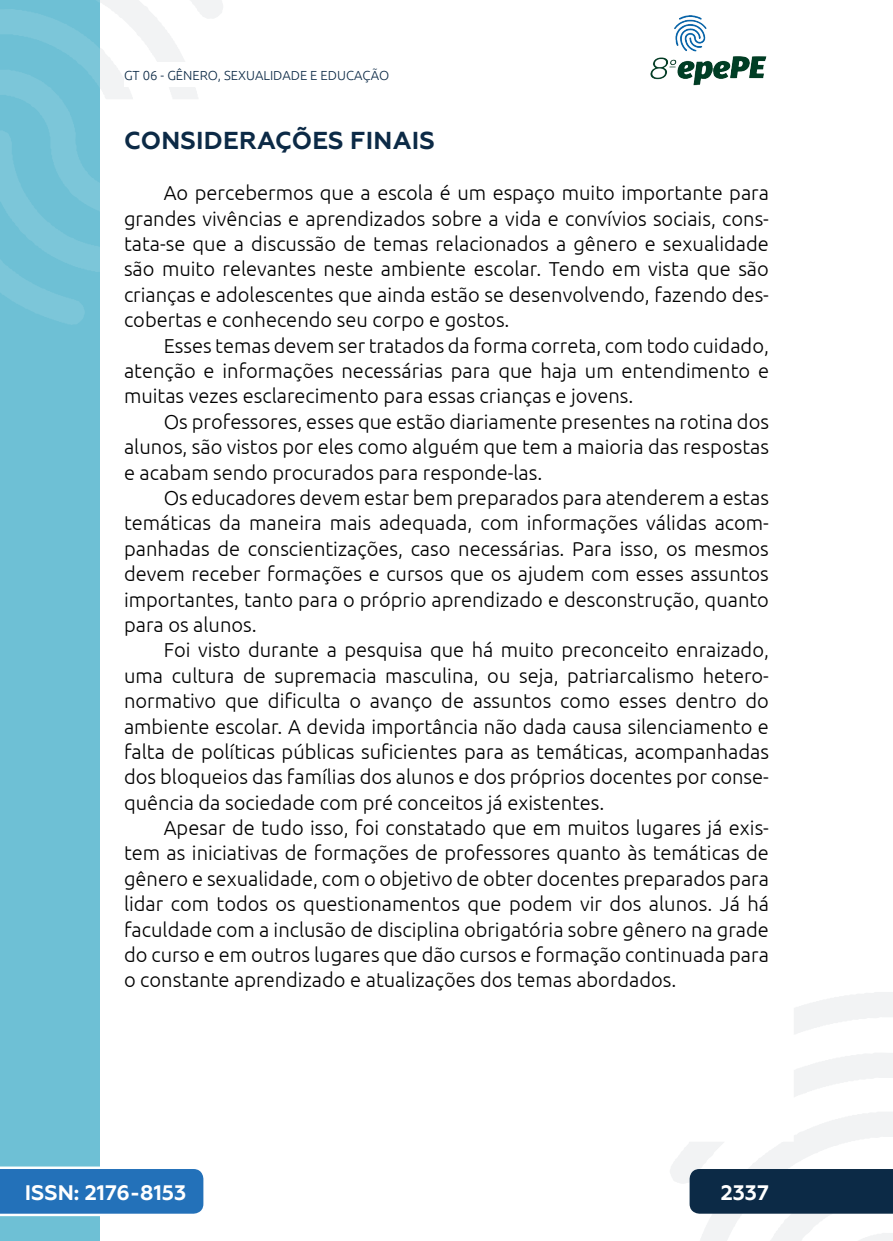
<style>
.page{position:relative;width:893px;height:1241px;background:#fff}
.page>*{position:absolute;margin:0;border:0;box-sizing:border-box;transform-origin:0 0}
._6_SUBTÍTULO_ABERTUR{font:700 24.5px "Geometria";letter-spacing:.01em;color:#0c2a46}
.t1{font:700 21px "Geometria";color:#fff}
._5_CORPO{font:300 20.12px/25.4px "Ubuntu";color:#000;text-align:justify}
.t2{font:300 13.12px "Ubuntu";color:#0c2a46}
</style>
<div class="page">
<svg style="left:670px;top:992px;width:223px;height:248px"></svg>
<svg style="left:99px;top:0;width:124px;height:324px"></svg>
<img style="left:650px;top:15px;width:117px;height:71px">
<div style="left:0;top:0;width:99px;height:1240px;background:#6ec0d5"></div>
<svg style="left:0;top:0;width:99px;height:325px"></svg>
<svg style="left:0;top:1166px;width:203px;height:49px;background:#367dbf"></svg>
<div style="left:690px;top:1168px;width:203px;height:45px;background:#0c2a46"></div>
<div style="left:124px;top:62px;width:516px;height:25px;background:#fff"></div>
<p class="t2" style="left:124px;top:67px;width:267px">GT 06 - GÊNERO, SEXUALIDADE E EDUCAÇÃO</p>
<p class="_6_SUBTÍTULO_ABERTUR" style="left:124px;top:126px;width:312px">CONSIDERAÇÕES FINAIS</p>
<p class="_5_CORPO" style="left:124px;top:180px;width:646px;text-indent:40px">Ao percebermos que a escola é um espaço muito importante para grandes vivências e aprendizados sobre a vida e convívios sociais, cons&shy;tata-se que a discussão de temas relacionados a gênero e sexualidade são muito relevantes neste ambiente escolar. Tendo em vista que são crianças e adolescentes que ainda estão se desenvolvendo, fazendo des&shy;cobertas e conhecendo seu corpo e gostos.</p>
<p class="_5_CORPO" style="left:124px;top:332px;width:646px;text-indent:40px">Esses temas devem ser tratados da forma correta, com todo cuidado, atenção e informações necessárias para que haja um entendimento e muitas vezes esclarecimento para essas crianças e jovens.</p>
<p class="_5_CORPO" style="left:124px;top:408px;width:646px;text-indent:40px">Os professores, esses que estão diariamente presentes na rotina dos alunos, são vistos por eles como alguém que tem a maioria das respostas e acabam sendo procurados para responde-las.</p>
<p class="_5_CORPO" style="left:124px;top:484px;width:646px;text-indent:40px">Os educadores devem estar bem preparados para atenderem a estas temáticas da maneira mais adequada, com informações válidas acom&shy;panhadas de conscientizações, caso necessárias. Para isso, os mesmos devem receber formações e cursos que os ajudem com esses assuntos importantes, tanto para o próprio aprendizado e desconstrução, quanto para os alunos.</p>
<p class="_5_CORPO" style="left:124px;top:637px;width:646px;text-indent:40px">Foi visto durante a pesquisa que há muito preconceito enraizado, uma cultura de supremacia masculina, ou seja, patriarcalismo hetero&shy;normativo que dificulta o avanço de assuntos como esses dentro do ambiente escolar. A devida importância não dada causa silenciamento e falta de políticas públicas suficientes para as temáticas, acompanhadas dos bloqueios das famílias dos alunos e dos próprios docentes por conse&shy;quência da sociedade com pré conceitos já existentes.</p>
<p class="_5_CORPO" style="left:124px;top:814px;width:646px;text-indent:40px">Apesar de tudo isso, foi constatado que em muitos lugares já exis&shy;tem as iniciativas de formações de professores quanto às temáticas de gênero e sexualidade, com o objetivo de obter docentes preparados para lidar com todos os questionamentos que podem vir dos alunos. Já há faculdade com a inclusão de disciplina obrigatória sobre gênero na grade do curso e em outros lugares que dão cursos e formação continuada para o constante aprendizado e atualizações dos temas abordados.</p>
<p class="t1" style="left:25px;top:1179px;width:163px">ISSN: 2176-8153</p>
<p class="t1" style="left:721px;top:1179px;width:50px">2337</p>
</div>
